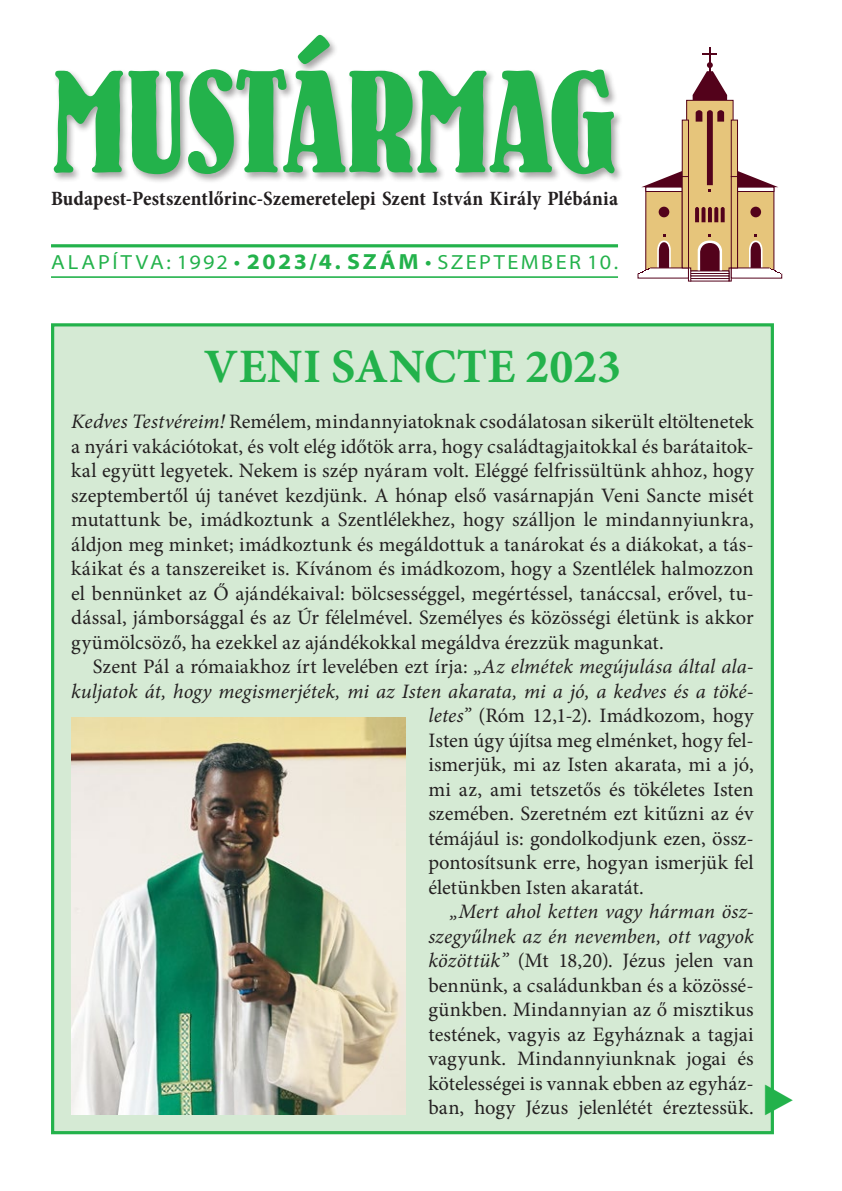
<style>
.page{position:relative;width:842px;height:1191px;background:#fff}
.page>*{position:absolute;margin:0;border:0;box-sizing:border-box;transform-origin:0 0}
.t1{font:144px "H Bernhard Condensed Bold";letter-spacing:-.015em;color:#23b24b}
.a_cikkek_címe{font:700 48px "Minion Pro";letter-spacing:.005em;color:#23b24b}
.kenyér{font:20.4px/24.4px "Minion Pro";color:#231f20;text-align:justify}
.kenyér-2{font:italic 20.4px "Minion Pro";color:#231f20}
.t2{font:700 condensed 20.4px "Minion Pro";color:#231f20}
.t3{font:semi-expanded 20.4px "Myriad Pro";letter-spacing:.125em;color:#23b24b}
.s1{font-size:22px}
.s2{font-weight:700;font-size:22px}
.s3{font-style:italic}
</style>
<div class="page">
<div style="left:52px;top:33px;width:572px;height:151px;background:#231f20;opacity:.4"></div>
<hr style="left:51px;top:244px;width:567px;height:3px;background:#23b24b">
<hr style="left:51px;top:276px;width:567px;height:2px;background:#23b24b">
<hr style="left:709px;top:47px;width:2px;height:26px;background:#53021b">
<svg style="left:703px;top:53px;width:14px;height:2px"></svg>
<svg style="left:693px;top:62px;width:34px;height:38px"></svg>
<div style="left:687px;top:100px;width:46px;height:171px;background:#e6c57b"></div>
<div style="left:686px;top:100px;width:47px;height:171px;border:1px solid #53021b"></div>
<div style="left:646px;top:187px;width:36px;height:83px;background:#e6c57b"></div>
<div style="left:737px;top:187px;width:37px;height:83px;background:#e6c57b"></div>
<svg style="left:695px;top:207px;width:30px;height:15px"></svg>
<svg style="left:696px;top:110px;width:28px;height:82px"></svg>
<svg style="left:698px;top:235px;width:24px;height:36px"></svg>
<div style="left:659px;top:207px;width:10px;height:10px;background:#53021b;border-radius:50%"></div>
<div style="left:750px;top:207px;width:11px;height:10px;background:#53021b;border-radius:50%"></div>
<hr style="left:646px;top:187px;width:36px;height:4px;background:#fff">
<div style="left:646px;top:187px;width:36px;height:5px;border:1px solid #53021b"></div>
<hr style="left:737px;top:187px;width:37px;height:4px;background:#fff">
<div style="left:737px;top:187px;width:37px;height:5px;border:1px solid #53021b"></div>
<svg style="left:642px;top:171px;width:40px;height:16px"></svg>
<svg style="left:738px;top:171px;width:40px;height:16px"></svg>
<div style="left:690px;top:273px;width:39px;height:3px;border:1px solid #53021b"></div>
<div style="left:690px;top:278px;width:39px;height:3px;border:1px solid #53021b"></div>
<svg style="left:637px;top:235px;width:54px;height:46px"></svg>
<svg style="left:729px;top:235px;width:53px;height:46px"></svg>
<div style="left:682px;top:120px;width:6px;height:56px;background:#e6c57b"></div>
<div style="left:682px;top:120px;width:7px;height:57px;border:1px solid #53021b"></div>
<div style="left:682px;top:176px;width:6px;height:92px;background:#e6c57b"></div>
<div style="left:682px;top:176px;width:7px;height:92px;border:1px solid #53021b"></div>
<div style="left:731px;top:120px;width:6px;height:56px;background:#e6c57b"></div>
<div style="left:731px;top:120px;width:7px;height:57px;border:1px solid #53021b"></div>
<div style="left:731px;top:176px;width:6px;height:92px;background:#e6c57b"></div>
<div style="left:731px;top:176px;width:7px;height:92px;border:1px solid #53021b"></div>
<div style="left:53px;top:325px;width:719px;height:807px;background:#d5ead4"></div>
<div style="left:51px;top:323px;width:723px;height:811px;border:3px solid #23b24b"></div>
<img style="left:71px;top:717px;width:335px;height:397px">
<svg style="left:770px;top:1084px;width:4px;height:31px"></svg>
<p class="t1" style="left:51px;top:24px;width:568px">MUSTÁRMAG</p>
<p class="t2" style="left:51px;top:184px;width:568px">Budapest-Pestszentlőrinc-Szemeretelepi Szent István Király Plébánia</p>
<p class="t3" style="left:51px;top:250px;width:568px">ALAPÍTVA: 1992 <span class="s1">•</span> <span class="s2">2023/4. SZÁM</span> <span class="s1">•</span> SZEPTEMBER 10.</p>
<p class="a_cikkek_címe" style="left:204px;top:333px;width:419px">VENI SANCTE 2023</p>
<p class="kenyér" style="left:71px;top:410px;width:684px"><span class="s3">Kedves Testvéreim!</span> Remélem, mindannyiatoknak csodálatosan sikerült eltöltenetek a nyári vakációtokat, és volt elég időtök arra, hogy családtagjaitokkal és barátaitok&shy;kal együtt legyetek. Nekem is szép nyáram volt. Eléggé felfrissültünk ahhoz, hogy szeptembertől új tanévet kezdjünk. A hónap első vasárnapján Veni Sancte misét mutattunk be, imádkoztunk a Szentlélekhez, hogy szálljon le mindannyiunkra, áldjon meg minket; imádkoztunk és megáldottuk a tanárokat és a diákokat, a tás&shy;káikat és a tanszereiket is. Kívánom és imádkozom, hogy a Szentlélek halmozzon el bennünket az Ő ajándékaival: bölcsességgel, megértéssel, tanáccsal, erővel, tu&shy;dással, jámborsággal és az Úr félelmével. Személyes és közösségi életünk is akkor gyümölcsöző, ha ezekkel az ajándékokkal megáldva érezzük magunkat.</p>
<p class="kenyér" style="left:93px;top:654px;width:662px">Szent Pál a rómaiakhoz írt levelében ezt írja: <span class="s3">„Az elmétek megújulása által ala-</span></p>
<p class="kenyér-2" style="left:71px;top:677px;width:684px">kuljatok át, hogy megismerjétek, mi az Isten akarata, mi a jó, a kedves és a töké-</p>
<p class="kenyér" style="left:428px;top:703px;width:327px"><span class="s3">letes”</span> (Róm 12,1-2). Imádkozom, hogy</p>
<p class="kenyér" style="left:428px;top:728px;width:327px">Isten úgy újítsa meg elménket, hogy fel-</p>
<p class="kenyér" style="left:428px;top:752px;width:327px">ismerjük, mi az Isten akarata, mi a jó,</p>
<p class="kenyér" style="left:428px;top:777px;width:327px">mi az, ami tetszetős és tökéletes Isten</p>
<p class="kenyér" style="left:428px;top:801px;width:327px">szemében. Szeretném ezt kitűzni az év</p>
<p class="kenyér" style="left:428px;top:826px;width:327px">témájául is: gondolkodjunk ezen, össz-</p>
<p class="kenyér" style="left:428px;top:850px;width:327px">pontosítsunk erre, hogyan ismerjük fel</p>
<p class="kenyér" style="left:428px;top:875px;width:217px">életünkben Isten akaratát.</p>
<p class="kenyér" style="left:428px;top:899px;width:327px;text-indent:22px"><span class="s3">„Mert ahol ketten vagy hárman ös - szegyűlnek az én nevemben, ott vagyok közöttük”</span> (Mt 18,20). Jézus jelen van bennünk, a családunkban és a közössé&shy;günkben. Mindannyian az ő misztikus testének, vagyis az Egyháznak a tagjai vagyunk. Mindannyiunknak jogai és kötelességei is vannak ebben az egyház&shy;ban, hogy Jézus jelenlétét éreztessük.</p>
</div>
